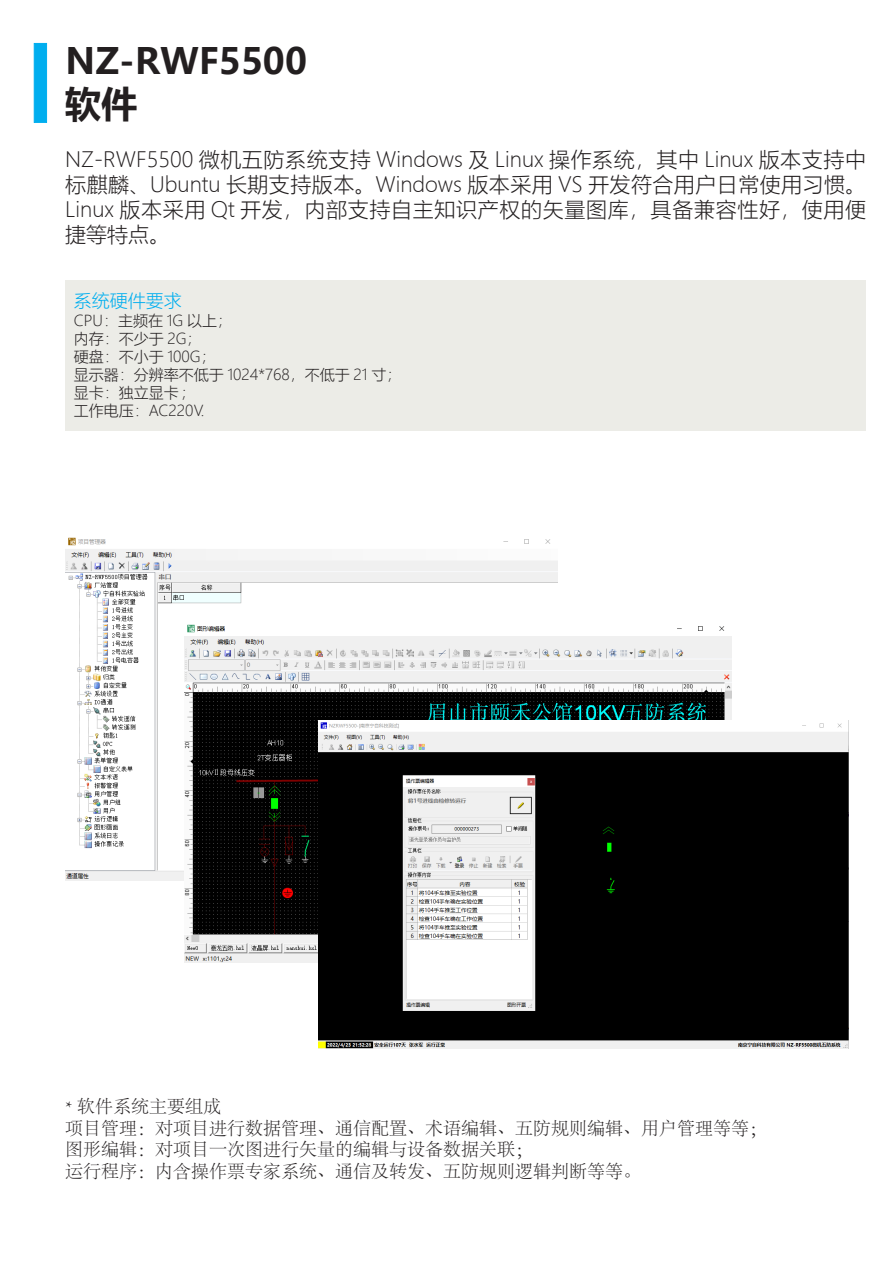
<style>
.page{position:relative;width:893px;height:1263px;background:#fff}
.page>*{position:absolute;margin:0;border:0;box-sizing:border-box;transform-origin:0 0}
.t1{font:700 36px "Microsoft Ya Hei";color:#231f20}
.t2{font:300 21px/25.2px "Microsoft Ya Hei";letter-spacing:.03em;color:#231f20;text-align:justify}
.t3{font:300 18px "Adobe Song Std";color:#231f20}
.t4{font:300 18px "Microsoft Ya Hei";color:#00aeef}
.t5{font:300 15px "Microsoft Ya Hei";color:#231f20}
</style>
<div class="page">
<div style="left:34px;top:43px;width:13px;height:80px;background:#00aeef;border:1px solid #00aeef"></div>
<div style="left:65px;top:280px;width:801px;height:150px;background:#ecece7"></div>
<img style="left:65px;top:537px;width:492px;height:343px">
<img style="left:184px;top:623px;width:548px;height:339px">
<img style="left:319px;top:721px;width:530px;height:327px">
<p class="t1" style="left:65px;top:36px;width:244px">NZ-RWF5500</p>
<p class="t1" style="left:65px;top:79px;width:73px">软件</p>
<p class="t2" style="left:65px;top:146px;width:802px">NZ-RWF5500 微机五防系统支持 Windows 及 Linux 操作系统，其中 Linux 版本支持中标麒麟、Ubuntu 长期支持版本。Windows 版本采用 VS 开发符合用户日常使用习惯。Linux 版本采用 Qt 开发，内部支持自主知识产权的矢量图库，具备兼容性好，使用便捷等特点。</p>
<p class="t4" style="left:74px;top:289px;width:110px">系统硬件要求</p>
<p class="t5" style="left:74px;top:311px;width:160px">CPU：主频在 1G 以上；</p>
<p class="t5" style="left:74px;top:329px;width:129px">内存：不少于 2G；</p>
<p class="t5" style="left:74px;top:347px;width:144px">硬盘：不小于 100G；</p>
<p class="t5" style="left:74px;top:365px;width:329px">显示器：分辨率不低于 1024*768，不低于 21 寸；</p>
<p class="t5" style="left:74px;top:383px;width:114px">显卡：独立显卡 ;</p>
<p class="t5" style="left:74px;top:401px;width:132px">工作电压：AC220V.</p>
<p class="t3" style="left:65px;top:1097px;width:158px">* 软件系统主要组成</p>
<p class="t3" style="left:65px;top:1118px;width:704px">项目管理：对项目进行数据管理、通信配置、术语编辑、五防规则编辑、用户管理等等；</p>
<p class="t3" style="left:65px;top:1140px;width:470px">图形编辑：对项目一次图进行矢量的编辑与设备数据关联；</p>
<p class="t3" style="left:65px;top:1161px;width:577px">运行程序：内含操作票专家系统、通信及转发、五防规则逻辑判断等等。</p>
</div>
